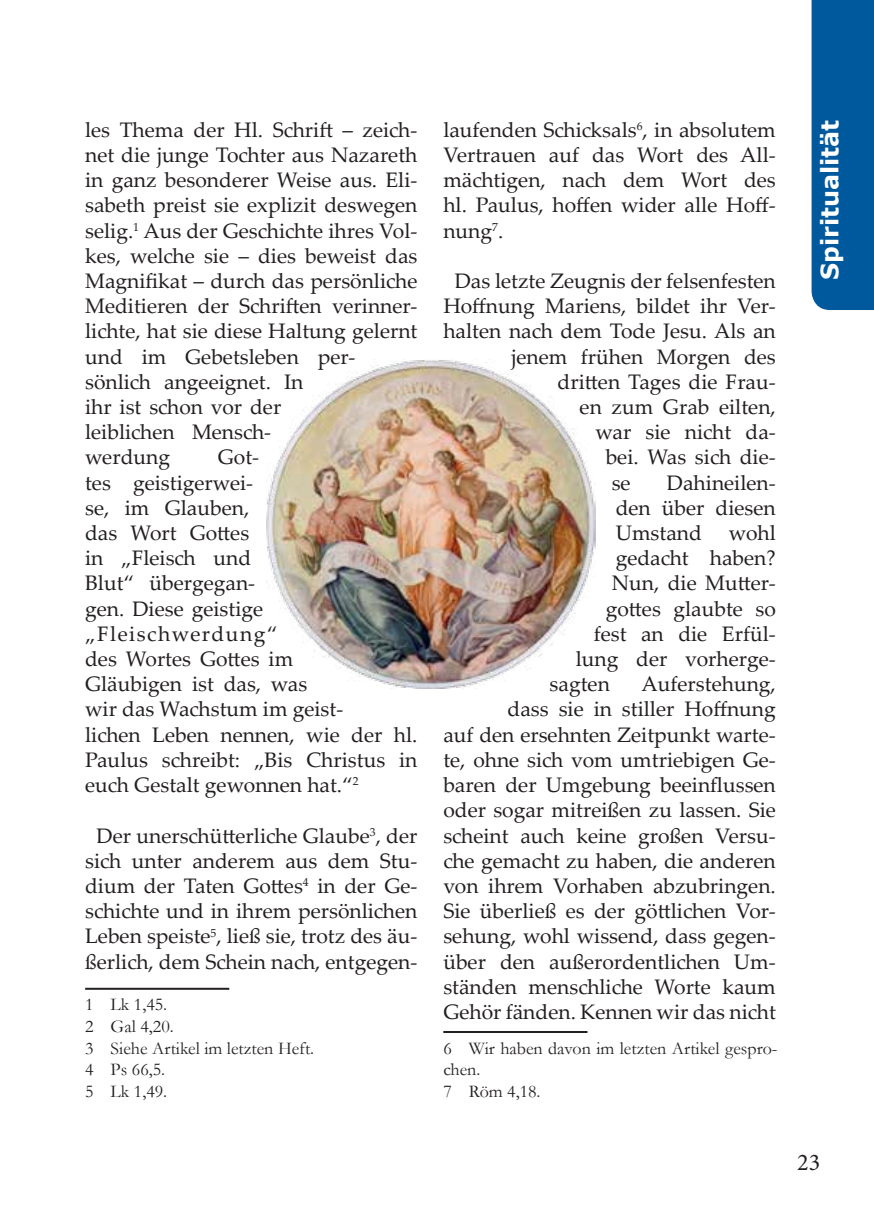
<style>
.page{position:relative;width:874px;height:1225px;background:#fff}
.page>*{position:absolute;margin:0;border:0;box-sizing:border-box;transform-origin:0 0}
.t1{font:700 24px "Verdana";color:#fff}
.t2{font:24px "Minion Pro";color:#231f20}
.t3{font:21px/25.2px "Palatino Linotype";color:#231f20}
.t4{font:18px/21.6px "Garamond";color:#231f20}
</style>
<div class="page">
<div style="left:811px;top:0;width:62px;height:310px;background:#00599d"></div>
<hr style="left:85px;top:987px;width:144px;height:2px;background:#231f20">
<hr style="left:443px;top:1031px;width:144px;height:2px;background:#231f20">
<img style="left:267px;top:360px;width:328px;height:329px">
<p class="t3" style="left:85px;top:116px;width:334px">les Thema der Hl. Schrift – zeich&shy;net die junge Tochter aus Nazareth in ganz besonderer Weise aus. Eli&shy;sabeth preist sie explizit deswegen selig.<sup>1</sup> Aus der Geschichte ihres Vol&shy;kes, welche sie – dies beweist das<br>Magnifikat – durch das persönliche<br>Meditieren der Schriften verinner&shy;lichte, hat sie diese Haltung gelernt und im Gebetsleben per&shy;sönlich angeeignet. In<br>ihr ist schon vor der<br>leiblichen Mensch-<br>werdung</p>
<p class="t3" style="left:85px;top:444px;width:333px;text-indent:133px">Got-<br>tes geistigerwei-<br>se, im Glauben,<br>das Wort Gottes<br>in „Fleisch und<br>Blut“ übergegan-<br>gen. Diese geistige „Fleischwerdung“<br>des Wortes Gottes im<br>Gläubigen ist das, was<br>wir das Wachstum im geist-<br>lichen Leben nennen, wie der hl.<br>Paulus schreibt: „Bis Christus in euch Gestalt gewonnen hat.“<sup>2</sup></p>
<p class="t3" style="left:85px;top:822px;width:334px;text-align:center">Der unerschütterliche Glaube<sup>3</sup>, der sich unter anderem aus dem Stu&shy;dium der Taten Gottes<sup>4</sup> in der Ge&shy;schichte und in ihrem persönlichen Leben speiste<sup>5</sup>, ließ sie, trotz des äu&shy;ßerlich, dem Schein nach, entgegen-</p>
<p class="t4" style="left:85px;top:993px;width:230px">1 Lk 1,45.<br>2 Gal 4,20.<br>3 Siehe Artikel im letzten Heft.<br>4 Ps 66,5.<br>5 Lk 1,49.</p>
<p class="t3" style="left:443px;top:116px;width:334px;text-align:justify">laufenden Schicksals<sup>6</sup>, in absolutem Vertrauen auf das Wort des All&shy;mächtigen, nach dem Wort des hl. Paulus, hoffen wider alle Hoff&shy;nung<sup>7</sup>.</p>
<p class="t3" style="left:454px;top:267px;width:322px">Das letzte Zeugnis der felsenfesten</p>
<p class="t3" style="left:443px;top:292px;width:334px">Hoffnung Mariens, bildet ihr Ver-</p>
<p class="t3" style="left:443px;top:318px;width:334px">halten nach dem Tode Jesu. Als an</p>
<p class="t3" style="left:511px;top:343px;width:266px">jenem frühen Morgen des</p>
<p class="t3" style="left:557px;top:368px;width:219px">dritten Tages die Frau-</p>
<p class="t3" style="left:579px;top:393px;width:197px">en zum Grab eilten,</p>
<p class="t3" style="left:595px;top:418px;width:182px">war sie nicht da-</p>
<p class="t3" style="left:605px;top:444px;width:172px">bei. Was sich die-</p>
<p class="t3" style="left:611px;top:469px;width:20px">se</p>
<p class="t3" style="left:615px;top:469px;width:162px;text-align:justify;text-indent:51px">Dahineilen&shy;den über diesen Umstand</p>
<p class="t3" style="left:728px;top:519px;width:48px">wohl</p>
<p class="t3" style="left:615px;top:544px;width:161px">gedacht haben?</p>
<p class="t3" style="left:611px;top:570px;width:166px">Nun, die Mutter-</p>
<p class="t3" style="left:605px;top:595px;width:172px">gottes glaubte so</p>
<p class="t3" style="left:593px;top:620px;width:184px">fest an die Erfül-</p>
<p class="t3" style="left:575px;top:645px;width:201px">lung der vorherge-</p>
<p class="t3" style="left:549px;top:670px;width:62px">sagten</p>
<p class="t3" style="left:443px;top:670px;width:334px;text-align:right">Auferstehung,<br>dass sie in stiller Hoffnung<br>auf den ersehnten Zeitpunkt warte&shy;te, ohne sich vom umtriebigen Ge&shy;baren der Umgebung beeinflussen oder sogar mitreißen zu lassen. Sie scheint auch keine großen Versu&shy;che gemacht zu haben, die anderen von ihrem Vorhaben abzubringen.<br>Sie überließ es der göttlichen Vor&shy;sehung, wohl wissend, dass gegen&shy;über den außerordentlichen Um&shy;ständen menschliche Worte kaum<br>Gehör fänden. Kennen wir das nicht</p>
<p class="t4" style="left:443px;top:1036px;width:335px">6 Wir haben davon im letzten Artikel gespro&shy;chen.<br>7 Röm 4,18.</p>
<p class="t1" style="left:813px;top:280px;width:162px;rotate:-90deg">Spiritualität</p>
<p class="t2" style="left:796px;top:1145px;width:25px">23</p>
</div>
